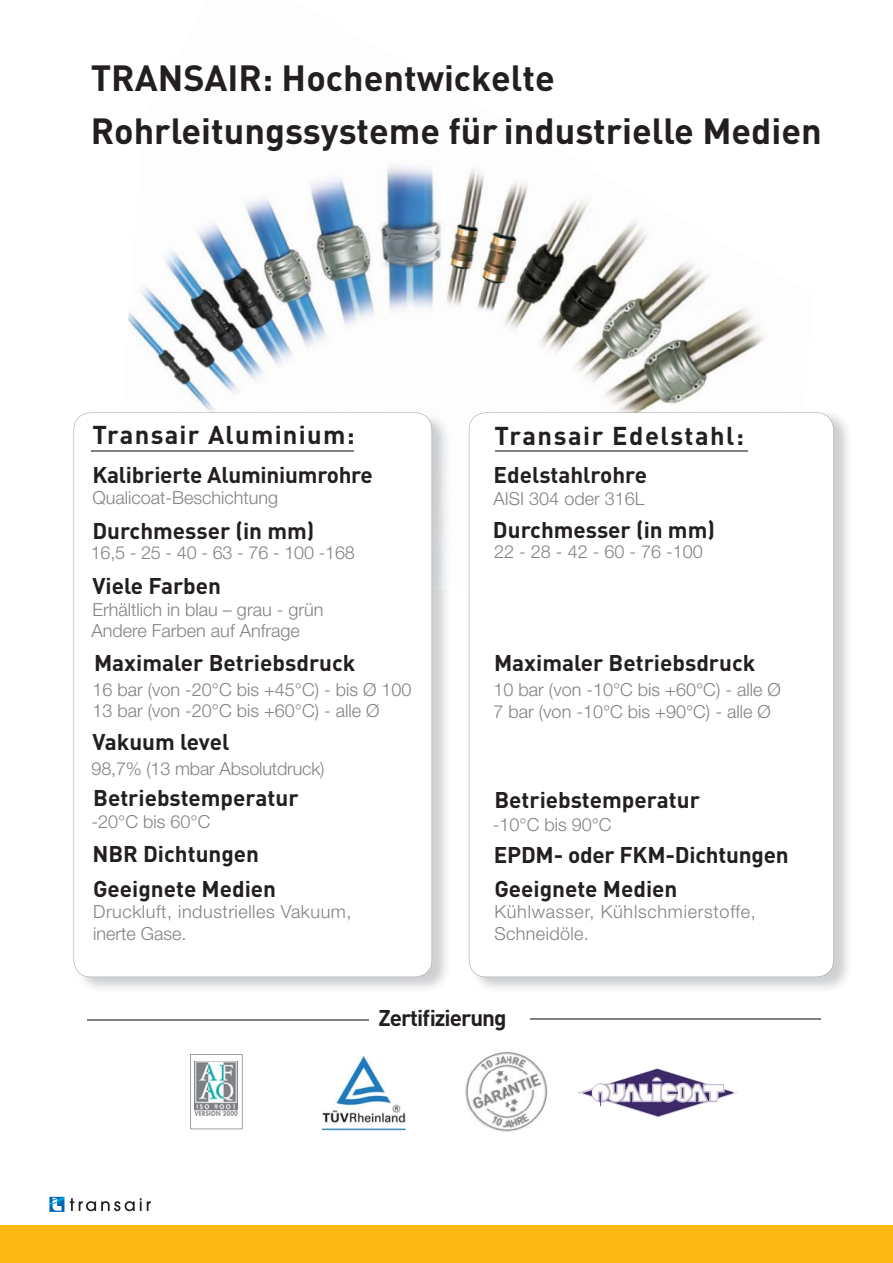
<style>
.page{position:relative;width:893px;height:1263px;background:#fff}
.page>*{position:absolute;margin:0;border:0;box-sizing:border-box;transform-origin:0 0}
.t1{font:700 36px/52.5px "DINOT";color:#231f20}
.t2{font:700 25.5px "DINOT";letter-spacing:.05em;color:#231f20}
.t3{font:700 22.5px/33.6px "DINOT";color:#231f20}
.t4{font:700 22.5px "DINOT";letter-spacing:-.045em;color:#231f20}
.t5{font:300 18px/21.6px "Helvetica Neue LT Std";color:#808285}
.t6{font:300 18px/21.6px "Helvetica Neue LT Std";letter-spacing:.03em;color:#808285}
.t7{font:300 18px/21.6px "Helvetica Neue LT Std";letter-spacing:.04em;color:#808285}
</style>
<div class="page">
<svg style="left:49px;top:1197px;width:15px;height:15px"></svg>
<svg style="left:70px;top:1198px;width:81px;height:13px"></svg>
<div style="left:0;top:1225px;width:892px;height:38px;background:#fdb813"></div>
<svg style="left:190px;top:1054px;width:52px;height:75px"></svg>
<img style="left:606px;top:1084px;width:53px;height:34px">
<img style="left:466px;top:169px;width:22px;height:422px">
<img style="left:128px;top:166px;width:338px;height:245px">
<img style="left:488px;top:198px;width:263px;height:213px">
<img style="left:751px;top:315px;width:14px;height:34px">
<img style="left:506px;top:182px;width:22px;height:16px">
<img style="left:322px;top:1057px;width:83px;height:73px">
<hr style="left:87px;top:1019px;width:282px;height:2px;background:#808285">
<hr style="left:530px;top:1019px;width:291px;height:1px;background:#808285">
<img style="left:477px;top:412px;width:371px;height:577px">
<svg style="left:469px;top:413px;width:364px;height:564px"></svg>
<svg style="left:74px;top:413px;width:358px;height:564px"></svg>
<img style="left:465px;top:1051px;width:83px;height:81px">
<img style="left:578px;top:1088px;width:14px;height:9px">
<hr style="left:91px;top:450px;width:262px;height:1px;background:#808285">
<hr style="left:495px;top:450px;width:252px;height:2px;background:#808285">
<h1 class="t1" style="left:91px;top:55px;width:732px">TRANSAIR: Hochentwickelte<br>Rohrleitungssysteme für industrielle Medien</h1>
<h2 class="t2" style="left:92px;top:426px;width:263px">Transair Aluminium:</h2>
<h2 class="t2" style="left:494px;top:427px;width:251px">Transair Edelstahl:</h2>
<p class="t3" style="left:92px;top:460px;width:282px">Kalibrierte Aluminiumrohre</p>
<p class="t5" style="left:92px;top:489px;width:187px">Qualicoat-Beschichtung</p>
<p class="t3" style="left:92px;top:516px;width:223px">Durchmesser (in mm)</p>
<p class="t5" style="left:91px;top:543px;width:266px">16,5 - 25 - 40 - 63 - 76 - 100 -168</p>
<p class="t3" style="left:93px;top:571px;width:130px">Viele Farben</p>
<p class="t5" style="left:91px;top:600px;width:233px;line-height:21.1px">Erhältlich in blau – grau - grün<br>Andere Farben auf Anfrage</p>
<p class="t3" style="left:94px;top:648px;width:263px">Maximaler Betriebsdruck</p>
<p class="t5" style="left:92px;top:680px;width:320px">16 bar (von -20°C bis +45°C) - bis Ø 100<br>13 bar (von -20°C bis +60°C) - alle Ø</p>
<p class="t3" style="left:93px;top:727px;width:138px">Vakuum level</p>
<p class="t5" style="left:91px;top:759px;width:234px">98,7% (13 mbar Absolutdruck)</p>
<p class="t3" style="left:93px;top:783px;width:207px">Betriebstemperatur</p>
<p class="t5" style="left:91px;top:812px;width:120px">-20°C bis 60°C</p>
<p class="t3" style="left:92px;top:838px;width:185px;line-height:35px">NBR Dichtungen<br>Geeignete Medien</p>
<p class="t6" style="left:93px;top:903px;width:260px">Druckluft, industrielles Vakuum, inerte Gase.</p>
<p class="t3" style="left:493px;top:460px;width:155px">Edelstahlrohre</p>
<p class="t5" style="left:493px;top:489px;width:152px">AISI 304 oder 316L</p>
<p class="t3" style="left:493px;top:515px;width:223px">Durchmesser (in mm)</p>
<p class="t5" style="left:494px;top:542px;width:210px">22 - 28 - 42 - 60 - 76 -100</p>
<p class="t3" style="left:494px;top:648px;width:263px">Maximaler Betriebsdruck</p>
<p class="t5" style="left:493px;top:680px;width:288px">10 bar (von -10°C bis +60°C) - alle Ø<br>7 bar (von -10°C bis +90°C) - alle Ø</p>
<p class="t3" style="left:494px;top:785px;width:207px">Betriebstemperatur</p>
<p class="t5" style="left:493px;top:815px;width:120px">-10°C bis 90°C</p>
<p class="t3" style="left:493px;top:840px;width:296px">EPDM- oder FKM-Dichtungen<br>Geeignete Medien</p>
<p class="t7" style="left:494px;top:903px;width:263px">Kühlwasser, Kühlschmierstoffe,<br>Schneidöle.</p>
<p class="t4" style="left:378px;top:1010px;width:130px">Zertifizierung</p>
</div>
